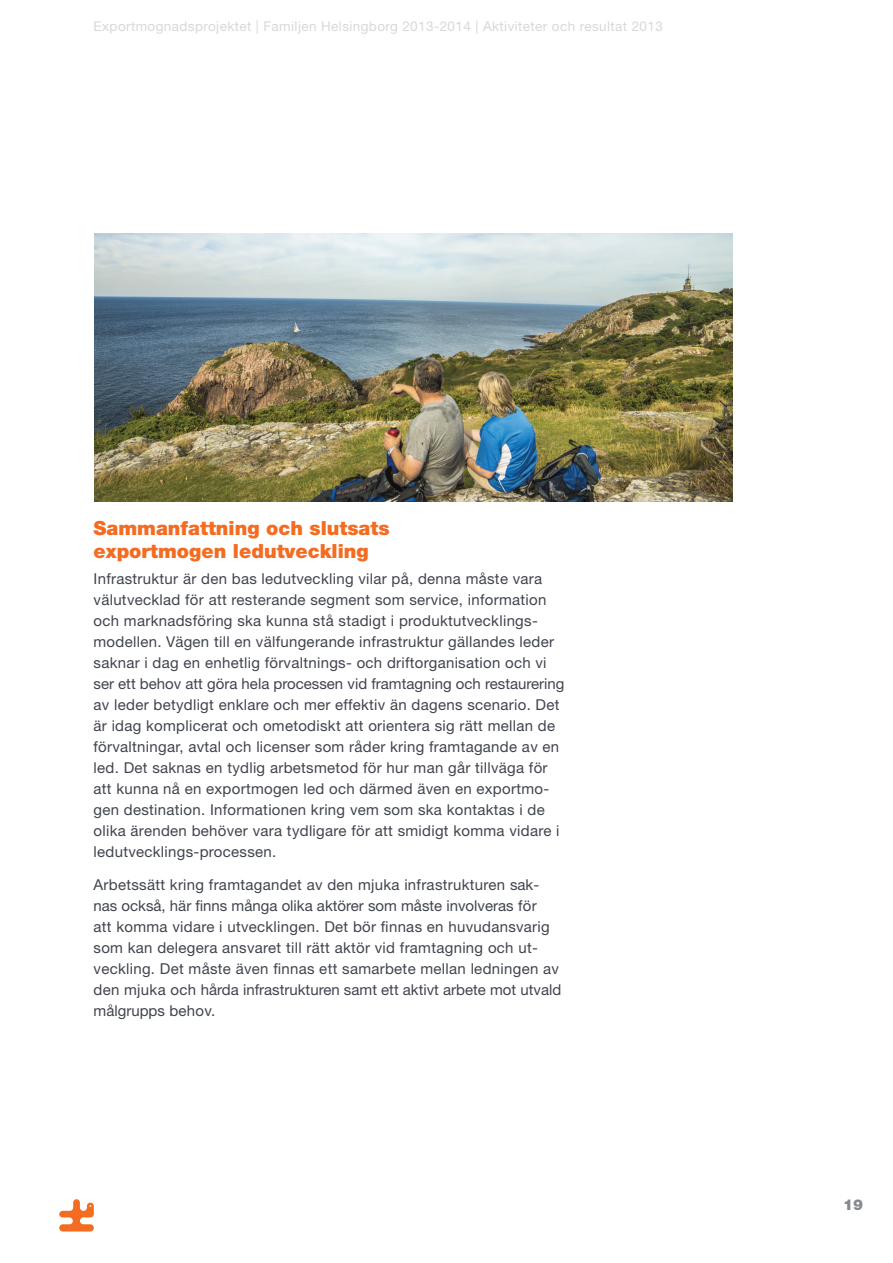
<style>
.page{position:relative;width:893px;height:1263px;background:#fff}
.page>*{position:absolute;margin:0;border:0;box-sizing:border-box;transform-origin:0 0}
.t1{font:900 19.5px/23.4px "Helvetica Neue LT Std";color:#f36c21}
.t2{font:15px/21px "Helvetica Neue LT Std";letter-spacing:.02em;color:#40444e}
.t3{font:900 15px "Helvetica Neue LT Std";color:#86898f}
.t4{font:13.5px "Helvetica Neue LT Std";letter-spacing:.03em;color:#d8d9d7}
</style>
<div class="page">
<svg style="left:59px;top:1199px;width:35px;height:32px"></svg>
<img style="left:95px;top:234px;width:638px;height:268px">
<p class="t4" style="left:94px;top:18px;width:571px">Exportmognadsprojektet | Familjen Helsingborg 2013-2014 | Aktiviteter och resultat 2013</p>
<h1 class="t1" style="left:94px;top:516px;width:298px">Sammanfattning och slutsats exportmogen ledutveckling</h1>
<p class="t2" style="left:94px;top:567px;width:472px">Infrastruktur är den bas ledutveckling vilar på, denna måste vara välutvecklad för att resterande segment som service, information och marknadsföring ska kunna stå stadigt i produktutvecklings&shy;modellen. Vägen till en välfungerande infrastruktur gällandes leder saknar i dag en enhetlig förvaltnings- och driftorganisation och vi ser ett behov att göra hela processen vid framtagning och restaurering av leder betydligt enklare och mer effektiv än dagens scenario. Det är idag komplicerat och ometodiskt att orientera sig rätt mellan de förvaltningar, avtal och licenser som råder kring framtagande av en led. Det saknas en tydlig arbetsmetod för hur man går tillväga för att kunna nå en exportmogen led och därmed även en exportmo&shy;gen destination. Informationen kring vem som ska kontaktas i de olika ärenden behöver vara tydligare för att smidigt komma vidare i ledutvecklings-processen.</p>
<p class="t2" style="left:94px;top:874px;width:469px">Arbetssätt kring framtagandet av den mjuka infrastrukturen sak&shy;nas också, här finns många olika aktörer som måste involveras för<br>att komma vidare i utvecklingen. Det bör finnas en huvudansvarig som kan delegera ansvaret till rätt aktör vid framtagning och ut&shy;veckling. Det måste även finnas ett samarbete mellan ledningen av den mjuka och hårda infrastrukturen samt ett aktivt arbete mot utvald målgrupps behov.</p>
<p class="t3" style="left:843px;top:1195px;width:22px">19</p>
</div>
